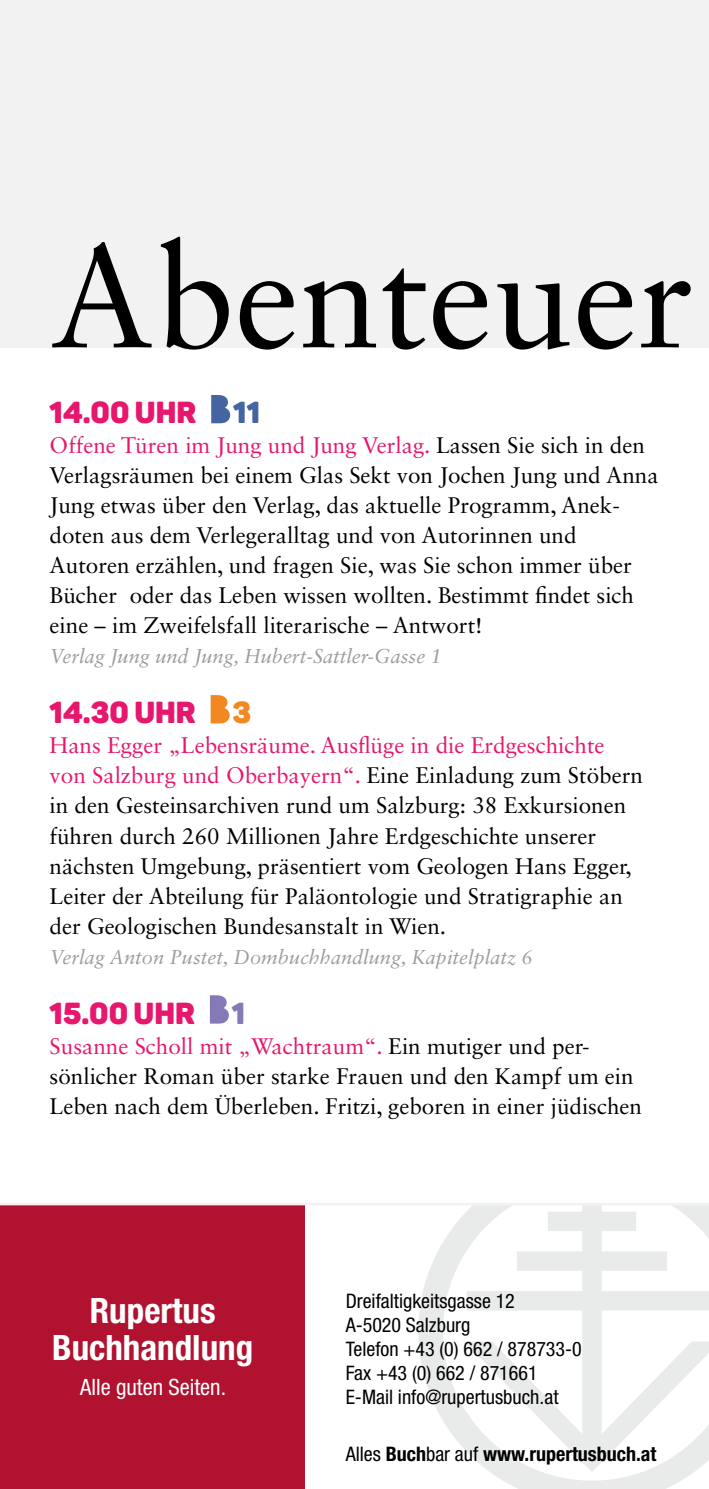
<style>
.page{position:relative;width:709px;height:1489px;background:#fff}
.page>*{position:absolute;margin:0;border:0;box-sizing:border-box;transform-origin:0 0}
.t1{font:145px "Sabon LT Std";color:#000}
.t2{font:700 condensed 35px/37.5px "Helvetica Neue LT Std";color:#fff;text-align:center}
.t3{font:30px "Panton Black Caps";color:#e6176d}
.t4{font:22.5px/30px "Sabon LT Std";color:#000}
.t5{font:condensed 22.5px "Helvetica Neue LT Std";color:#fff}
.t6{font:condensed 20px/24px "Helvetica Neue LT Std";color:#000}
.t7{font:italic 20px "Sabon LT Std";color:#9c9c9d}
.t8{font:700 condensed 20px "Helvetica Neue LT Std";color:#000}
.s1{color:#4464a2}
.s2{color:#e6176d}
.s3{color:#f18822}
.s4{color:#8679b7}
.s5{font-weight:400}
</style>
<div class="page">
<svg style="left:418px;top:1243px;width:263px;height:245px;fill:#e9eaea"></svg>
<svg style="left:443px;top:1215px;width:252px;height:265px"></svg>
<svg style="left:464px;top:1205px;width:245px;height:266px"></svg>
<div style="left:0;top:1205px;width:305px;height:283px;background:#b0122f"></div>
<div style="left:0;top:0;width:709px;height:347px;background:#f2f2f2"></div>
<svg style="left:211px;top:395px;width:19px;height:28px"></svg>
<svg style="left:211px;top:695px;width:19px;height:28px"></svg>
<svg style="left:210px;top:995px;width:19px;height:28px"></svg>
<hr style="left:0;top:1202px;width:709px;height:3px;background:#f2f2f2">
<h1 class="t1" style="left:50px;top:210px;width:646px">Abenteuer</h1>
<h3 class="t3" style="left:50px;top:393px;width:212px">14.00 UHR <span class="s1">11</span></h3>
<p class="t4" style="left:50px;top:430px;width:610px"><span class="s2">Offene Türen im Jung und Jung Verlag.</span> Lassen Sie sich in den Verlagsräumen bei einem Glas Sekt von Jochen Jung und Anna Jung etwas über den Verlag, das aktuelle Programm, Anek&shy;doten aus dem Verlegeralltag und von Autorinnen und Autoren erzählen, und fragen Sie, was Sie schon immer über Bücher oder das Leben wissen wollten. Bestimmt findet sich eine – im Zweifelsfall literarische – Antwort!</p>
<p class="t7" style="left:50px;top:645px;width:394px">Verlag Jung und Jung, Hubert-Sattler-Gasse 1</p>
<h3 class="t3" style="left:50px;top:693px;width:203px">14.30 UHR <span class="s3">3</span></h3>
<p class="t4" style="left:50px;top:730px;width:595px"><span class="s2">Hans Egger „Lebensräume. Ausflüge in die Erdgeschichte von Salzburg und Oberbayern“.</span> Eine Einladung zum Stöbern in den Gesteinsarchiven rund um Salzburg: 38 Exkursionen führen durch 260 Millionen Jahre Erdgeschichte unserer nächsten Umgebung, präsentiert vom Geologen Hans Egger, Leiter der Abteilung für Paläontologie und Stratigraphie an der Geologischen Bundesanstalt in Wien.</p>
<p class="t7" style="left:50px;top:945px;width:484px">Verlag Anton Pustet, Dombuchhandlung, Kapitelplatz 6</p>
<h3 class="t3" style="left:50px;top:993px;width:197px">15.00 UHR <span class="s4">1</span></h3>
<p class="t4" style="left:50px;top:1030px;width:594px"><span class="s2">Susanne Scholl mit „Wachtraum“.</span> Ein mutiger und per&shy;sönlicher Roman über starke Frauen und den Kampf um ein<br>Leben nach dem Überleben. Fritzi, geboren in einer jüdischen</p>
<h2 class="t2" style="left:52px;top:1290px;width:202px">Rupertus<br>Buchhandlung</h2>
<p class="t5" style="left:80px;top:1373px;width:147px">Alle guten Seiten.</p>
<p class="t6" style="left:346px;top:1288px;width:237px">Dreifaltigkeitsgasse 12<br>A-5020 Salzburg<br>Telefon +43 (0) 662 / 878733-0<br>Fax +43 (0) 662 / 871661<br>E-Mail info@rupertusbuch.at</p>
<p class="t8" style="left:346px;top:1441px;width:312px"><span class="s5">Alles</span> Buch<span class="s5">bar auf</span> www.rupertusbuch.at</p>
</div>
